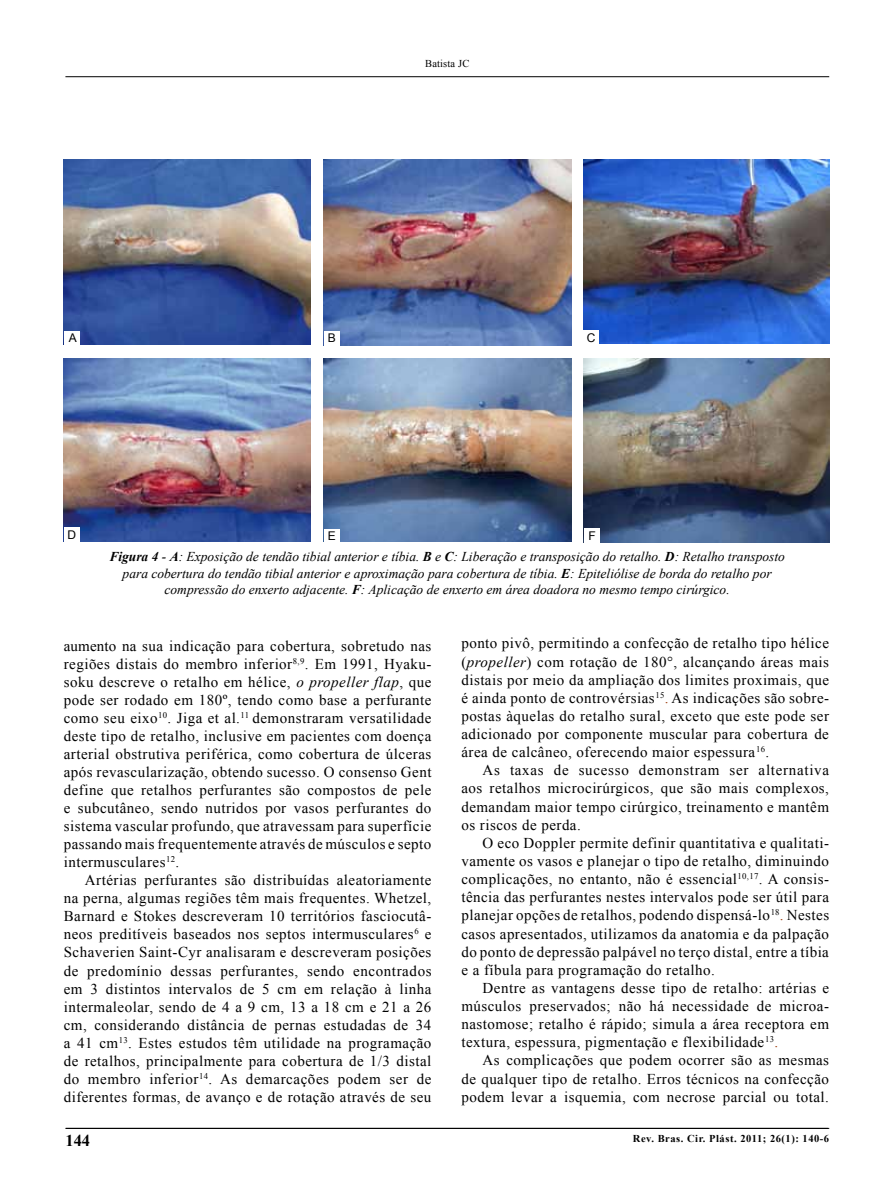
<style>
.page{position:relative;width:893px;height:1191px;background:#fff}
.page>*{position:absolute;margin:0;border:0;box-sizing:border-box;transform-origin:0 0}
.t1{font:700 16.5px "Times New Roman";color:#000}
.t2{font:15px/18px "Times New Roman";letter-spacing:.03em;color:#000;text-align:justify}
.t3{font:italic 13.5px/16.5px "Times New Roman";color:#000;text-align:center}
.t4{font:12px "Arial";color:#000}
.t5{font:700 10.5px "Times New Roman";letter-spacing:.05em;color:#000}
.t6{font:10.5px "Times New Roman";letter-spacing:.01em;color:#000}
.s1{font-weight:700}
.s2{font-style:italic}
.s3{color:#930}
</style>
<div class="page">
<hr style="left:65px;top:1128px;width:764px;height:1px;background:#000">
<hr style="left:65px;top:76px;width:764px;height:1px;background:#000">
<img style="left:583px;top:358px;width:246px;height:184px">
<img style="left:323px;top:358px;width:248px;height:184px">
<img style="left:64px;top:358px;width:247px;height:184px">
<img style="left:583px;top:159px;width:246px;height:185px">
<img style="left:323px;top:159px;width:248px;height:186px">
<img style="left:64px;top:159px;width:247px;height:186px">
<div style="left:64px;top:331px;width:16px;height:14px;background:#fff"></div>
<div style="left:324px;top:331px;width:16px;height:14px;background:#fff"></div>
<div style="left:583px;top:330px;width:16px;height:14px;background:#fff"></div>
<div style="left:64px;top:527px;width:16px;height:15px;background:#fff"></div>
<div style="left:324px;top:529px;width:16px;height:14px;background:#fff"></div>
<div style="left:584px;top:528px;width:16px;height:14px;background:#fff"></div>
<p class="t6" style="left:425px;top:57px;width:46px">Batista JC</p>
<p class="t4" style="left:69px;top:330px;width:10px">A</p>
<p class="t4" style="left:328px;top:330px;width:10px">B</p>
<p class="t4" style="left:587px;top:330px;width:10px">C</p>
<p class="t4" style="left:67px;top:527px;width:10px">D</p>
<p class="t4" style="left:328px;top:528px;width:10px">E</p>
<p class="t4" style="left:589px;top:527px;width:9px">F</p>
<p class="t3" style="left:109px;top:548px;width:677px"><span class="s1">Figura 4</span> - <span class="s1">A</span>: Exposição de tendão tibial anterior e tíbia. <span class="s1">B</span> e <span class="s1">C</span>: Liberação e transposição do retalho. <span class="s1">D</span>: Retalho transposto para cobertura do tendão tibial anterior e aproximação para cobertura de tíbia. <span class="s1">E</span>: Epiteliólise de borda do retalho por compressão do enxerto adjacente. <span class="s1">F</span>: Aplicação de enxerto em área doadora no mesmo tempo cirúrgico.</p>
<p class="t2" style="left:64px;top:637px;width:369px">aumento na sua indicação para cobertura, sobretudo nas regiões distais do membro inferior<sup>8,9</sup>. Em 1991, Hyaku&shy;soku descreve o retalho em hélice, <span class="s2">o propeller flap</span>, que pode ser rodado em 180º, tendo como base a perfurante como seu eixo<sup>10</sup>. Jiga et al.<sup>11</sup> demonstraram versatilidade deste tipo de retalho, inclusive em pacientes com doença arterial obstrutiva periférica, como cobertura de úlceras após revascularização, obtendo sucesso. O consenso Gent define que retalhos perfurantes são compostos de pele e subcutâneo, sendo nutridos por vasos perfurantes do sistema vascular profundo, que atravessam para superfície passando mais frequentemente através de músculos e septo intermusculares<sup>12</sup>.</p>
<p class="t2" style="left:64px;top:871px;width:369px;text-indent:21px">Artérias perfurantes são distribuídas aleatoriamente na perna, algumas regiões têm mais frequentes. Whetzel, Barnard e Stokes descreveram 10 territórios fasciocutâ&shy;neos preditíveis baseados nos septos intermusculares<sup>6</sup> e Schaverien Saint-Cyr analisaram e descreveram posições de predomínio dessas perfurantes, sendo encontrados em 3 distintos intervalos de 5 cm em relação à linha intermaleolar, sendo de 4 a 9 cm, 13 a 18 cm e 21 a 26 cm, considerando distância de pernas estudadas de 34 a 41 cm<sup>13</sup>. Estes estudos têm utilidade na programação de retalhos, principalmente para cobertura de 1/3 distal do membro inferior<sup>14</sup>. As demarcações podem ser de diferentes formas, de avanço e de rotação através de seu</p>
<p class="t2" style="left:461px;top:634px;width:369px">ponto pivô, permitindo a confecção de retalho tipo hélice (<span class="s2">propeller</span>) com rotação de 180°, alcançando áreas mais distais por meio da ampliação dos limites proximais, que é ainda ponto de controvérsias<sup>15</sup><span class="s3">.</span> As indicações são sobre&shy;postas àquelas do retalho sural, exceto que este pode ser adicionado por componente muscular para cobertura de área de calcâneo, oferecendo maior espessura<sup>16</sup>.</p>
<p class="t2" style="left:461px;top:761px;width:369px;text-indent:21px">As taxas de sucesso demonstram ser alternativa aos retalhos microcirúrgicos, que são mais complexos, demandam maior tempo cirúrgico, treinamento e mantêm os riscos de perda.</p>
<p class="t2" style="left:461px;top:833px;width:369px;text-indent:21px">O eco Doppler permite definir quantitativa e qualitati&shy;vamente os vasos e planejar o tipo de retalho, diminuindo complicações, no entanto, não é essencial<sup>10,17</sup>. A consis&shy;tência das perfurantes nestes intervalos pode ser útil para planejar opções de retalhos, podendo dispensá-lo<sup>18</sup><span class="s3">.</span> Nestes casos apresentados, utilizamos da anatomia e da palpação do ponto de depressão palpável no terço distal, entre a tíbia e a fíbula para programação do retalho.</p>
<p class="t2" style="left:461px;top:978px;width:369px;text-indent:21px">Dentre as vantagens desse tipo de retalho: artérias e músculos preservados; não há necessidade de microa&shy;nastomose; retalho é rápido; simula a área receptora em textura, espessura, pigmentação e flexibilidade<sup>13</sup><span class="s3">.</span></p>
<p class="t2" style="left:461px;top:1051px;width:369px;text-indent:21px">As complicações que podem ocorrer são as mesmas de qualquer tipo de retalho. Erros técnicos na confecção podem levar a isquemia, com necrose parcial ou total.</p>
<p class="t1" style="left:65px;top:1129px;width:26px">144</p>
<p class="t5" style="left:633px;top:1131px;width:198px">Rev. Bras. Cir. Plást. 2011; 26(1): 140-6</p>
</div>
